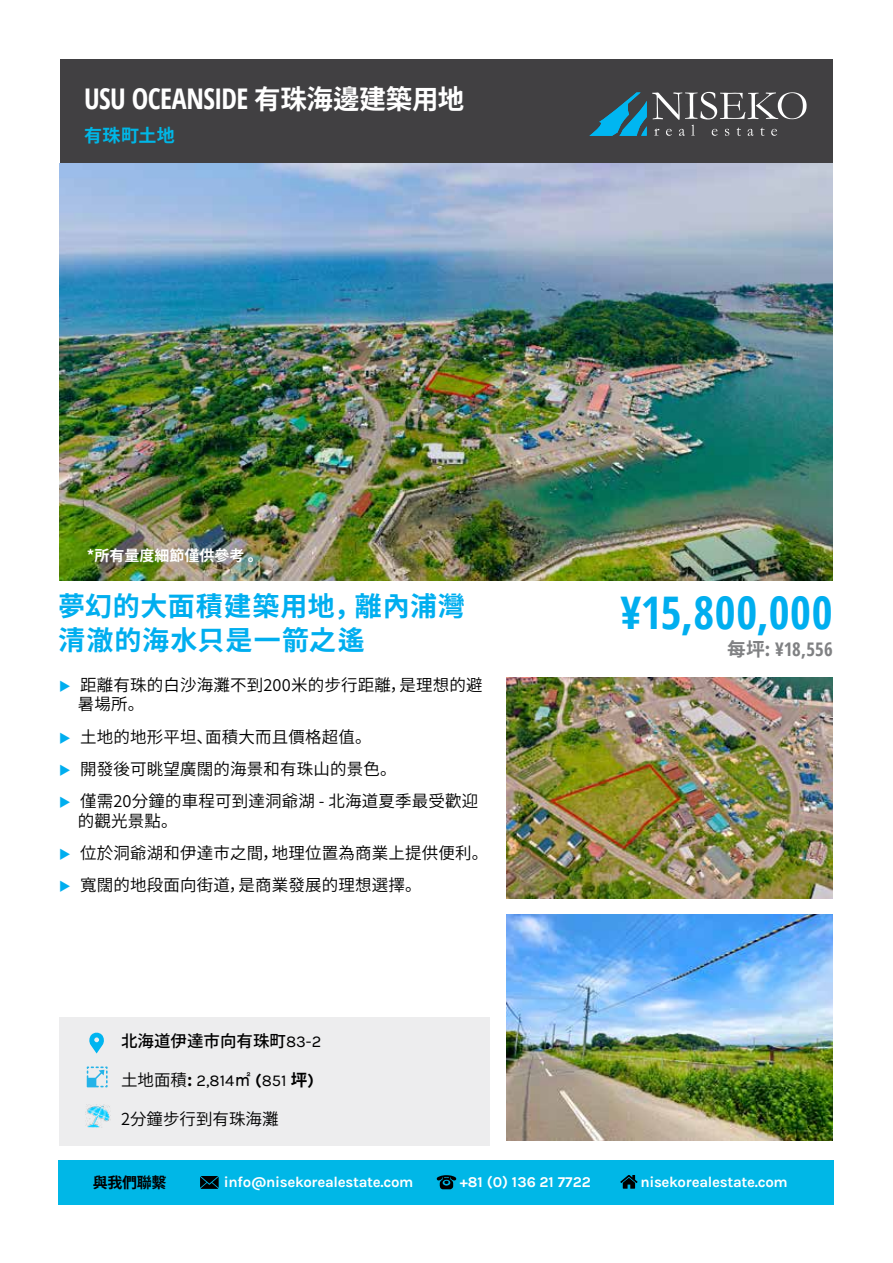
<style>
.page{position:relative;width:893px;height:1263px;background:#fff}
.page>*{position:absolute;margin:0;border:0;box-sizing:border-box;transform-origin:0 0}
.t1{font:700 condensed 45px "Open Sans";letter-spacing:.015em;color:#00aeef}
.t2{font:700 condensed 28.5px "Open Sans";letter-spacing:-.02em;color:#fff}
.t3{font:700 27px/34.5px "Source Han Sans";letter-spacing:.03em;color:#00aeef}
.t4{font:700 condensed 18.75px "Open Sans";color:#808183}
.t5{font:700 18px "Noto Sans CJ Kjp";letter-spacing:.02em;color:#00b7e7}
.t6{font:16.5px/32.2px "Source Han Sans";letter-spacing:.01em;color:#000}
.t7{font:16.5px "Karla";color:#000}
.t8{font:500 16.5px "Noto Sans CJ Kjp";color:#000}
.t9{font:700 15px "Karla";letter-spacing:-.02em;color:#fff}
.t10{font:700 15px "Karla";color:#fff}
.t11{font:700 15px "Noto Sans CJ Kjp";color:#fff}
.t12{font:700 15px "Source Han Sans";letter-spacing:-.02em;color:#000}
.s1{font-family:"Source Han Sans";font-stretch:normal;font-size:27px}
.s2{font-family:"Karla";font-weight:400}
.s3{font-family:"Source Han Sans"}
.s4{font-family:"Source Han Sans";font-weight:700}
.s5{font-family:"MS P Gothic"}
.s6{font-weight:700}
.s7{font-family:"Noto Sans CJ Ksc";font-stretch:normal}
</style>
<div class="page">
<img style="left:60px;top:163px;width:773px;height:417px">
<img style="left:507px;top:678px;width:326px;height:220px">
<img style="left:507px;top:915px;width:326px;height:225px">
<div style="left:60px;top:60px;width:773px;height:103px;background:#414042"></div>
<div style="left:59px;top:1018px;width:431px;height:128px;background:#ededee"></div>
<div style="left:58px;top:1160px;width:775px;height:44px;background:#00b7e7"></div>
<svg style="left:436px;top:1175px;width:21px;height:14px"></svg>
<svg style="left:620px;top:1175px;width:18px;height:14px"></svg>
<svg style="left:200px;top:1176px;width:19px;height:13px"></svg>
<svg style="left:89px;top:1032px;width:15px;height:21px"></svg>
<svg style="left:87px;top:1066px;width:21px;height:21px"></svg>
<svg style="left:589px;top:92px;width:217px;height:44px"></svg>
<img style="left:86px;top:1104px;width:25px;height:24px">
<h2 class="t2" style="left:84px;top:78px;width:382px">USU OCEANSIDE <span class="s1">有珠海邊建築用地</span></h2>
<p class="t5" style="left:84px;top:125px;width:92px">有珠町土地</p>
<p class="t11" style="left:87px;top:546px;width:178px">*所有量度細節僅供參考 。</p>
<h3 class="t3" style="left:58px;top:589px;width:408px">夢幻的大面積建築用地，離內浦灣清澈的海水只是一箭之遙</h3>
<p class="t6" style="left:78px;top:675px;width:406px;line-height:19.5px">距離有珠的白沙海灘不到200米的步行距離，是理想的避暑場所。</p>
<p class="t6" style="left:80px;top:721px;width:400px">土地的地形平坦、面積大而且價格超值。<br>開發後可眺望廣闊的海景和有珠山的景色。<br>僅需20分鐘的車程可到達洞爺湖 - 北海道夏季最受歡迎</p>
<p class="t6" style="left:78px;top:805px;width:412px">的觀光景點。<br>位於洞爺湖和伊達市之間，地理位置為商業上提供便利。寬闊的地段面向街道，是商業發展的理想選擇。</p>
<p class="t8" style="left:121px;top:1032px;width:202px">北海道伊達市向有珠町<span class="s2">83-2</span></p>
<p class="t7" style="left:121px;top:1071px;width:194px"><span class="s3">土地面積</span><span class="s4">:</span> 2,814<span class="s5">㎡</span> <span class="s6">(</span>851 <span class="s4">坪</span><span class="s6">)</span></p>
<p class="t6" style="left:121px;top:1103px;width:159px">2分鐘步行到有珠海灘</p>
<h1 class="t1" style="left:620px;top:581px;width:214px">¥15,800,000</h1>
<p class="t4" style="left:727px;top:636px;width:107px"><span class="s7">每坪:</span> ¥18,556</p>
<p class="t12" style="left:93px;top:1174px;width:75px">與我們聯繫</p>
<p class="t9" style="left:224px;top:1173px;width:191px">info@nisekorealestate.com</p>
<p class="t10" style="left:460px;top:1173px;width:133px">+81 (0) 136 21 7722</p>
<p class="t9" style="left:640px;top:1173px;width:149px">nisekorealestate.com</p>
</div>
